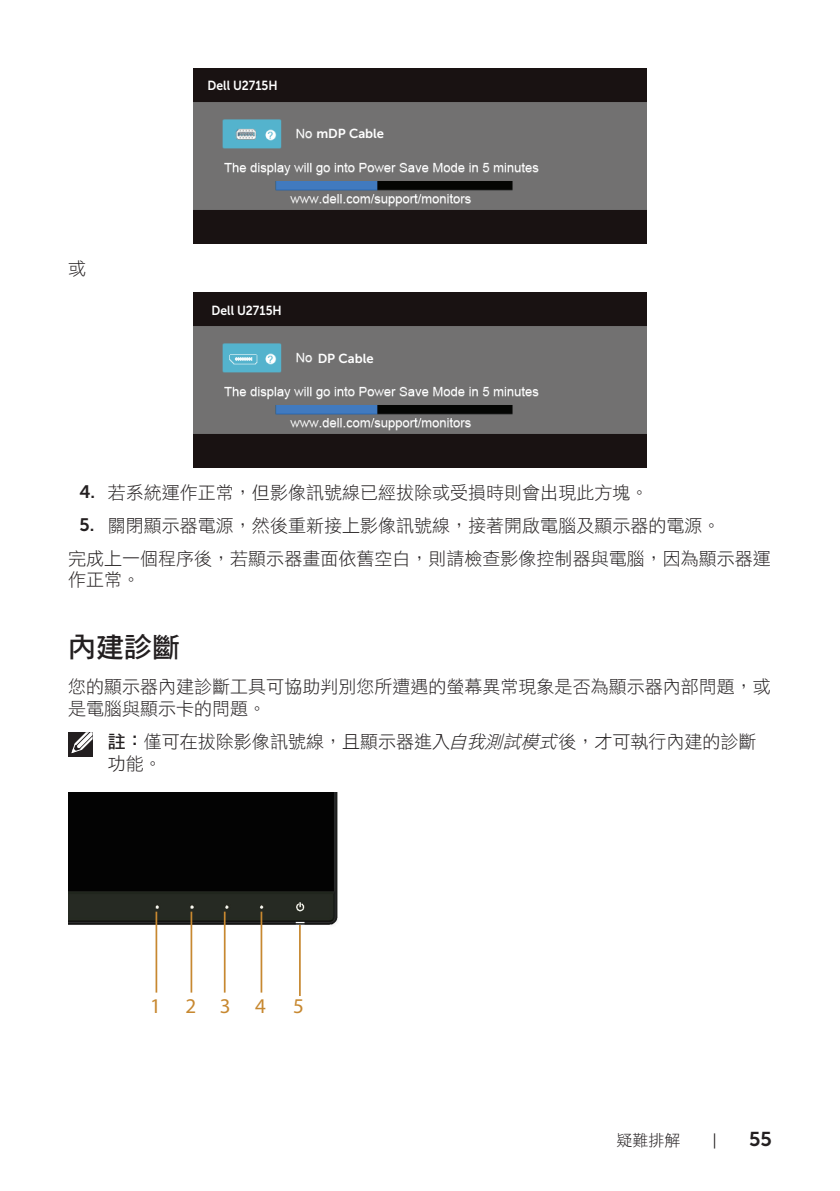
<style>
.page{position:relative;width:840px;height:1191px;background:#fff}
.page>*{position:absolute;margin:0;border:0;box-sizing:border-box;transform-origin:0 0}
.Head_2{font:28px "DF Hei Std W7";color:#231f20}
.t1{font:21px "Museo For Dell 300";color:#c78830}
.t2{font:20px "Museo Sans For Dell 700";color:#231f20}
.text{font:18px/21.6px "DF Hei Std W3";color:#231f20}
.t3{font:16px "DF Hei Std W3";color:#231f20}
.t4{font:16px "Museo Sans For Dell 300";color:#231f20}
.t5{font:13.2px "Museo Sans For Dell 700";color:#fff;scale:.92 1}
.t6{font:13px "Museo Sans For Dell 700";color:#fff}
.s1{font-family:"Museo Sans For Dell 700"}
.s2{font-family:"DF Hei Std W7"}
.s3{font-style:italic}
</style>
<div class="page">
<img style="left:193px;top:68px;width:453px;height:175px">
<div style="left:211px;top:73px;width:89px;height:22px;background:#191212"></div>
<div style="left:316px;top:125px;width:139px;height:18px;background:#727171"></div>
<img style="left:193px;top:292px;width:453px;height:175px">
<div style="left:209px;top:298px;width:89px;height:21px;background:#191212"></div>
<div style="left:314px;top:342px;width:112px;height:24px;background:#727171"></div>
<div style="left:68px;top:732px;width:24px;height:24px;background:#231f20"></div>
<svg style="left:71px;top:732px;width:22px;height:22px"></svg>
<img style="left:68px;top:793px;width:270px;height:152px">
<hr style="left:155px;top:911px;width:2px;height:81px;background:#c78830">
<hr style="left:299px;top:925px;width:1px;height:71px;background:#c78830">
<hr style="left:190px;top:911px;width:2px;height:81px;background:#c78830">
<hr style="left:224px;top:911px;width:1px;height:81px;background:#c78830">
<hr style="left:260px;top:911px;width:2px;height:81px;background:#c78830">
<p class="text" style="left:68px;top:257px;width:19px">或</p>
<p class="t5" style="left:207px;top:79px;width:78px">Dell U2715H</p>
<p class="t6" style="left:316px;top:126px;width:69px">mDP Cable</p>
<p class="t5" style="left:211px;top:303px;width:78px">Dell U2715H</p>
<p class="t6" style="left:317px;top:351px;width:57px">DP Cable</p>
<p class="text" style="left:79px;top:481px;width:570px"><span class="s1">4.</span> 若系統運作正常，但影像訊號線已經拔除或受損時則會出現此方塊。</p>
<p class="text" style="left:79px;top:514px;width:642px"><span class="s1">5.</span> 關閉顯示器電源，然後重新接上影像訊號線，接著開啟電腦及顯示器的電源。</p>
<p class="text" style="left:68px;top:547px;width:703px">完成上一個程序後，若顯示器畫面依舊空白，則請檢查影像控制器與電腦，因為顯示器運作正常。</p>
<p class="Head_2" style="left:68px;top:631px;width:113px">內建診斷</p>
<p class="text" style="left:68px;top:675px;width:703px">您的顯示器內建診斷工具可協助判別您所遭遇的螢幕異常現象是否為顯示器內部問題，或是電腦與顯示卡的問題。</p>
<p class="text" style="left:108px;top:731px;width:650px"><span class="s2">註：</span>僅可在拔除影像訊號線，且顯示器進入<span class="s3">自我測試模式</span>後，才可執行內建的診斷功能。</p>
<p class="t1" style="left:150px;top:993px;width:117px">1234</p>
<p class="t1" style="left:293px;top:993px;width:12px">5</p>
<p class="t3" style="left:616px;top:1131px;width:65px">疑難排解</p>
<p class="t4" style="left:712px;top:1131px;width:6px">|</p>
<p class="t2" style="left:748px;top:1127px;width:24px">55</p>
</div>
